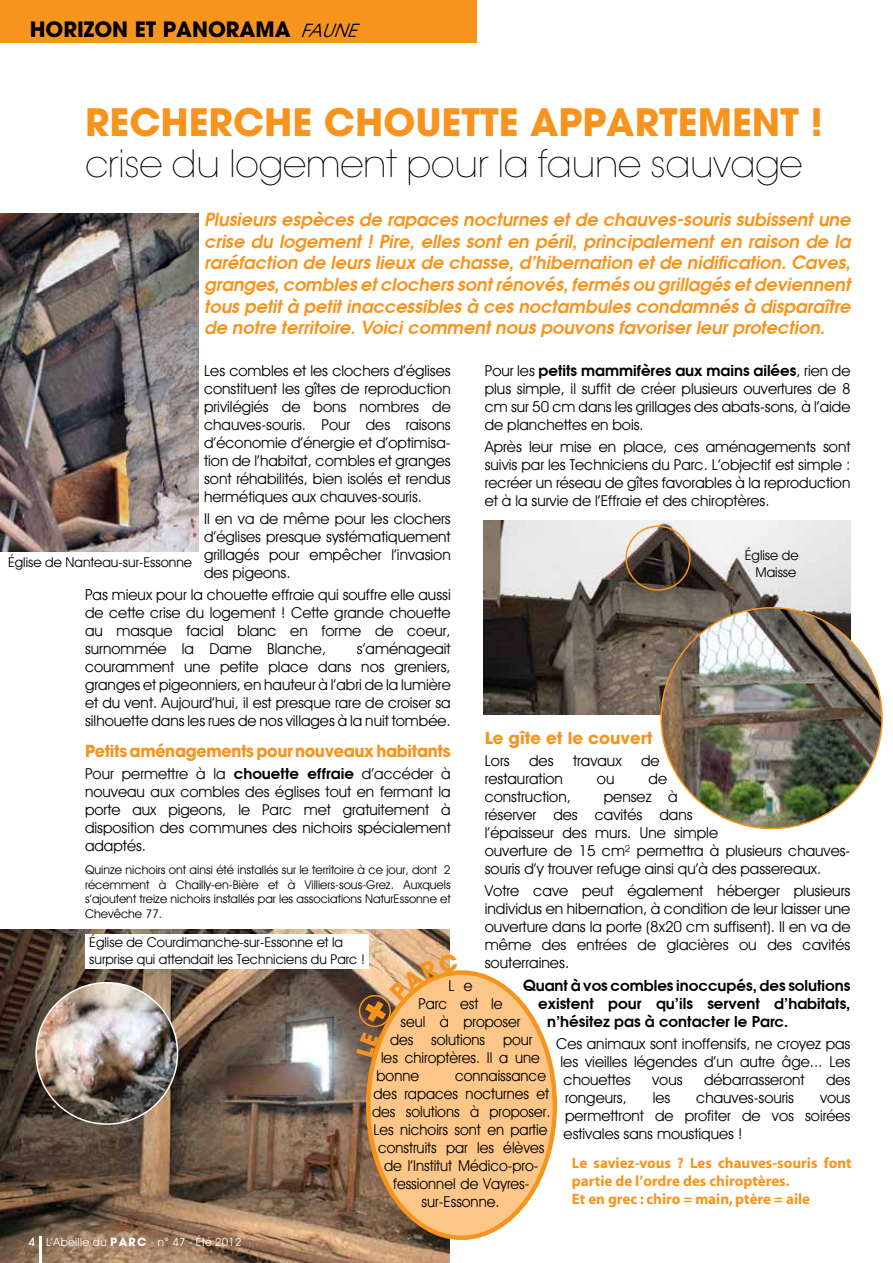
<style>
.page{position:relative;width:893px;height:1263px;background:#fff}
.page>*{position:absolute;margin:0;border:0;box-sizing:border-box;transform-origin:0 0}
.t1{font:200 37.5px "Avant Garde";letter-spacing:-.02em;color:#000}
.t2{font:700 37.5px "Avant Garde";letter-spacing:.15em;color:#f7941e}
.t3{font:700 21px "Avant Garde";color:#000}
.t4{font:italic 600 18px/21.6px "Avant Garde";color:#f7941e;text-align:justify}
.t5{font:italic 18px "Avant Garde";color:#000}
.t6{font:700 16.5px "Avant Garde";letter-spacing:-.02em;color:#f7941e;scale:.96 1}
.t7{font:700 16.5px "Avant Garde";color:#f7941e}
.t8{font:15px/18px "Avant Guard Regular SWFTE";color:#000;text-align:justify}
.t9{font:15px "Avant Guard Regular SWFTE";color:#000;scale:.96 1}
.t10{font:600 15px "Avant Garde";color:#000}
.t11{font:700 15px/18px "Myriad";color:#f7941e}
.t12{font:13.5px/16.2px "Avant Guard Regular SWFTE";color:#000}
.t13{font:12px/14.4px "Avant Guard Regular SWFTE";color:#000;text-align:justify}
.t14{font:11.25px "Avant Guard Regular SWFTE";letter-spacing:.03em;color:#fff}
.s1{font-weight:700;font-style:normal;font-size:21px}
.s2{font-family:"Avant Guard Regular SWFTE";font-weight:400}
.s3{font-family:"Avant Garde";font-weight:600}
.s4{font-family:"Avant Garde";font-weight:500}
.s5{font-family:"Avant Garde";font-weight:700}
</style>
<div class="page">
<div style="left:0;top:0;width:476px;height:43px;background:#f7941e"></div>
<img style="left:0;top:214px;width:199px;height:338px">
<img style="left:0;top:929px;width:450px;height:334px">
<img style="left:36px;top:983px;width:142px;height:141px;border-radius:71px">
<img style="left:484px;top:521px;width:366px;height:194px">
<img style="left:661px;top:608px;width:221px;height:220px;border-radius:110px">
<div style="left:625px;top:525px;width:66px;height:66px;border:2px solid #f7941e;border-radius:50%"></div>
<div style="left:85px;top:934px;width:284px;height:35px;background:#fff"></div>
<hr style="left:39px;top:1236px;width:3px;height:27px;background:#fff">
<div style="left:368px;top:972px;width:187px;height:266px;background:#fdc689;border-radius:50%"></div>
<div style="left:359px;top:995px;width:32px;height:32px;border:2px solid #f7941e;border-radius:50%"></div>
<svg style="left:356px;top:1032px;width:23px;height:26px"></svg>
<svg style="left:362px;top:953px;width:96px;height:72px"></svg>
<h2 class="t3" style="left:30px;top:16px;width:14px">hori</h2>
<h2 class="t3" style="left:84px;top:16px;width:141px">zon et panora</h2>
<p class="t5" style="left:256px;top:19px;width:102px"><span class="s1">ma</span> FAUNE</p>
<h1 class="t2" style="left:85px;top:97px;width:26px">recherche</h1>
<h1 class="t2" style="left:324px;top:97px;width:31px">cho</h1>
<h1 class="t2" style="left:415px;top:97px;width:142px">uette appar</h1>
<h1 class="t2" style="left:659px;top:97px;width:165px">tement !</h1>
<h1 class="t1" style="left:85px;top:142px;width:719px">crise du logement pour la faune sauvage</h1>
<p class="t4" style="left:204px;top:208px;width:652px">Plusieurs espèces de rapaces nocturnes et de chauves-souris subissent une crise du logement ! Pire, elles sont en péril, principalement en raison de la raréfaction de leurs lieux de chasse,d’hibernation etde nidification.Caves, granges,combles etclochers sontrénovés,fermés ou grillagés etdeviennent tous petità petitinaccessibles à ces noctambules condamnés à disparaître de notre territoire.Voicicommentnous pouvons favoriserleurprotection.</p>
<p class="t10" style="left:485px;top:360px;width:367px"><span class="s2">Pour les</span> petits mammifères aux mains ailées<span class="s2">, rien de</span></p>
<p class="t8" style="left:485px;top:379px;width:367px">plus simple, il suffit de créer plusieurs ouvertures de 8 cm sur 50 cm dans les grillages des abats-sons, à l’aide de planchettes en bois.</p>
<p class="t8" style="left:485px;top:438px;width:367px">Après leur mise en place, ces aménagements sont suivis par les Techniciens du Parc. L’objectif est simple : recréer un réseau de gîtes favorables à la reproduction et à la survie de l’Effraie et des chiroptères.</p>
<p class="t8" style="left:204px;top:361px;width:248px">Les combles et les clochers d’églises constituent les gîtes de reproduction privilégiés de bons nombres de chauves-souris. Pour des raisons d’économie d’énergie et d’optimisa&shy;tion de l’habitat, combles et granges sont réhabilités, bien isolés et rendus hermétiques aux chauves-souris.</p>
<p class="t8" style="left:204px;top:510px;width:248px">Il en va de même pour les clochers d’églises presque systématiquement grillagés pour empêcher l’invasion des pigeons.</p>
<p class="t8" style="left:85px;top:586px;width:367px">Pas mieux pour la chouette effraie qui souffre elle aussi de cette crise du logement ! Cette grande chouette au masque facial blanc en forme de coeur, surnommée la Dame Blanche,</p>
<p class="t12" style="left:745px;top:547px;width:55px;text-align:right">église de<br>Maisse</p>
<p class="t12" style="left:8px;top:554px;width:186px">église de Nanteau-sur-Essonne</p>
<p class="t8" style="left:85px;top:640px;width:367px;text-indent:272px">s’aménageait couramment une petite place dans nos greniers, granges et pigeonniers, en hauteur à l’abri de la lumière et du vent. Aujourd’hui, il est presque rare de croiser sa silhouette dans les rues de nos villages à la nuit tombée.</p>
<p class="t6" style="left:85px;top:740px;width:382px">Petits aménagements pour nouveaux habitants</p>
<p class="t8" style="left:85px;top:765px;width:367px">Pour permettre à la <span class="s3">chouette effraie</span> d’accéder à nouveau aux combles des églises tout en fermant la porte aux pigeons, le Parc met gratuitement à disposition des communes des nichoirs spécialement adaptés.</p>
<p class="t13" style="left:85px;top:863px;width:367px">Quinze nichoirs ont ainsi été installés sur le territoire à ce jour, dont 2 récemment à Chailly-en-Bière et à Villiers-sous-Grez. Auxquels s’ajoutent treize nichoirs installés par les associations NaturEssonne et Chevêche 77.</p>
<p class="t7" style="left:485px;top:727px;width:169px">Le gîte et le couvert</p>
<p class="t8" style="left:485px;top:751px;width:26px">Lors</p>
<p class="t8" style="left:529px;top:751px;width:26px">des</p>
<p class="t8" style="left:573px;top:751px;width:50px">travaux</p>
<p class="t8" style="left:641px;top:751px;width:20px">de</p>
<p class="t8" style="left:485px;top:769px;width:80px">restauration</p>
<p class="t8" style="left:597px;top:769px;width:19px">ou</p>
<p class="t8" style="left:649px;top:769px;width:20px">de</p>
<p class="t8" style="left:485px;top:787px;width:88px">construction,</p>
<p class="t8" style="left:485px;top:787px;width:367px;text-align:left;text-indent:119px">pensez à<br>réserver des cavités dans<br>l’épaisseur des murs. Une simple<br>ouverture de 15 cm² permettra à plusieurs chauves&shy;souris d’y trouver refuge ainsi qu’à des passereaux.</p>
<p class="t8" style="left:485px;top:882px;width:367px">Votre cave peut également héberger plusieurs individus en hibernation, à condition de leur laisser une ouverture dans la porte (8x20 cm suffisent). Il en va de même des entrées de glacières ou des cavités souterraines.</p>
<p class="t10" style="left:523px;top:975px;width:329px">Quant à vos combles inoccupés, des solutions</p>
<p class="t10" style="left:538px;top:993px;width:314px">existent pour qu’ils servent d’habitats,</p>
<p class="t10" style="left:547px;top:1011px;width:243px">n’hésitez pas à contacter le Parc.</p>
<p class="t8" style="left:561px;top:1034px;width:291px;text-indent:-4px">Ces animaux sont inoffensifs, ne croyez pas les vieilles légendes d’un autre âge... Les chouettes</p>
<p class="t12" style="left:89px;top:934px;width:277px">église de Courdimanche-sur-Essonne et la surprise qui attendait les Techniciens du Parc !</p>
<p class="t9" style="left:449px;top:976px;width:27px">L e</p>
<p class="t9" style="left:419px;top:994px;width:89px">Parc est le</p>
<p class="t9" style="left:401px;top:1012px;width:127px">seul à proposer</p>
<p class="t9" style="left:390px;top:1030px;width:150px">des solutions pour</p>
<p class="t9" style="left:381px;top:1048px;width:167px">les chiroptères. Il a une</p>
<p class="t9" style="left:377px;top:1066px;width:46px">bonne</p>
<p class="t9" style="left:455px;top:1066px;width:96px">connaissance</p>
<p class="t9" style="left:374px;top:1084px;width:184px">des rapaces nocturnes et</p>
<p class="t9" style="left:372px;top:1102px;width:187px">des solutions à proposer.</p>
<p class="t9" style="left:374px;top:1120px;width:183px">Les nichoirs sont en partie</p>
<p class="t9" style="left:378px;top:1138px;width:175px">construits par les élèves</p>
<p class="t9" style="left:384px;top:1156px;width:162px">de l’Institut Médico-pro-</p>
<p class="t9" style="left:393px;top:1174px;width:144px">fessionnel de Vayres-</p>
<p class="t9" style="left:422px;top:1192px;width:83px">sur-Essonne.</p>
<p class="t8" style="left:652px;top:1070px;width:32px">vous</p>
<p class="t8" style="left:704px;top:1070px;width:102px">débarrasseront</p>
<p class="t8" style="left:826px;top:1070px;width:26px">des</p>
<p class="t8" style="left:565px;top:1088px;width:63px">rongeurs,</p>
<p class="t8" style="left:653px;top:1088px;width:19px">les</p>
<p class="t8" style="left:696px;top:1088px;width:99px">chauves-souris</p>
<p class="t8" style="left:564px;top:1088px;width:288px;text-indent:256px">vous permettront de profiter de vos soirées estivales sans moustiques !</p>
<p class="t11" style="left:572px;top:1154px;width:281px">Le saviez-vous ? Les chauves-souris font partie de l’ordre des chiroptères.<br>Et en grec : chiro = main, ptère = aile</p>
<p class="t14" style="left:29px;top:1235px;width:214px"><span class="s4">4</span> L’Abeille du <span class="s5">PARC</span> - n° 47 - Été 2012</p>
</div>
